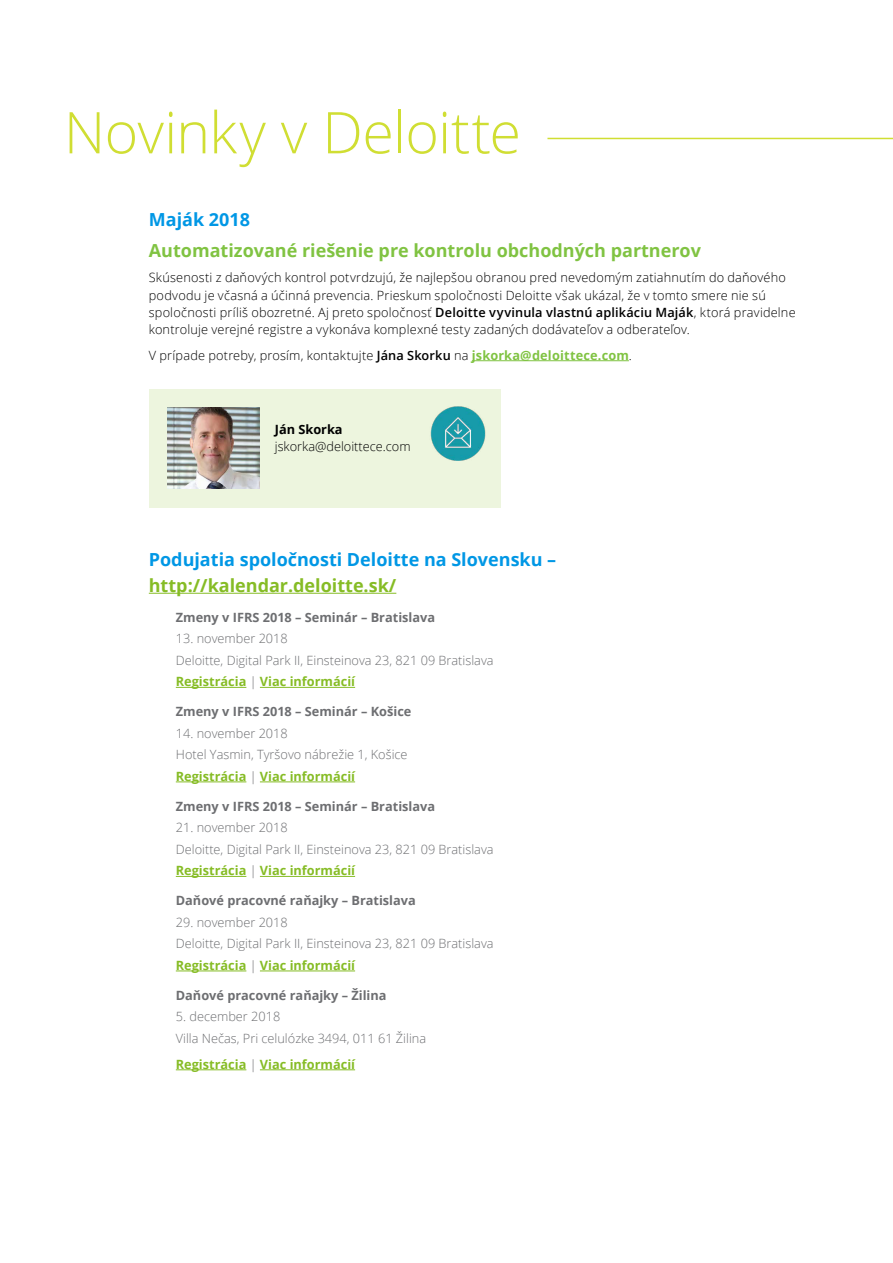
<style>
.page{position:relative;width:893px;height:1263px;background:#fff}
.page>*{position:absolute;margin:0;border:0;box-sizing:border-box;transform-origin:0 0}
.t1{font:300 57.6px "Open Sans";letter-spacing:-.015em;color:#d0de33}
.t2{font:700 18px "Open Sans";color:#80c342}
.t3{font:700 18px "Open Sans";color:#0097e5}
.t4{font:700 18px "Open Sans";color:#86bc25}
.t5{font:300 12.75px/17.2px "Open Sans";letter-spacing:.015em;color:#000}
.t6{font:300 12.75px/21.5px "Open Sans";color:#6d6e71}
.t7{font:700 12.75px "Open Sans";color:#6d6e71}
.t8{font:700 12.75px "Open Sans";color:#86bc25}
.t9{font:700 12.75px "Open Sans";color:#000}
.s1{font-weight:600}
.s2{font-weight:700;color:#80c342}
.s3{font-weight:700;color:#86bc25}
.s4{font-weight:300;color:#6d6e71}
</style>
<div class="page">
<hr style="left:472px;top:360px;width:157px;height:1px;background:#80c342">
<hr style="left:149px;top:593px;width:247px;height:1px;background:#86bc25">
<hr style="left:176px;top:687px;width:70px;height:1px;background:#86bc25">
<hr style="left:260px;top:687px;width:95px;height:1px;background:#86bc25">
<hr style="left:176px;top:781px;width:70px;height:1px;background:#86bc25">
<hr style="left:260px;top:781px;width:95px;height:1px;background:#86bc25">
<hr style="left:176px;top:876px;width:70px;height:1px;background:#86bc25">
<hr style="left:260px;top:876px;width:95px;height:1px;background:#86bc25">
<hr style="left:176px;top:971px;width:70px;height:1px;background:#86bc25">
<hr style="left:260px;top:971px;width:95px;height:1px;background:#86bc25">
<hr style="left:176px;top:1069px;width:70px;height:1px;background:#86bc25">
<hr style="left:260px;top:1069px;width:95px;height:1px;background:#86bc25">
<hr style="left:547px;top:138px;width:346px;height:1px;background:#d0de33">
<div style="left:149px;top:390px;width:352px;height:118px;background:#edf5de"></div>
<img style="left:430px;top:406px;width:56px;height:55px">
<img style="left:168px;top:407px;width:91px;height:82px">
<h1 class="t1" style="left:64px;top:93px;width:459px">Novinky v Deloitte</h1>
<h2 class="t3" style="left:149px;top:207px;width:103px">Maják 2018</h2>
<h2 class="t2" style="left:149px;top:237px;width:554px">Automatizované riešenie pre kontrolu obchodných partnerov</h2>
<p class="t5" style="left:149px;top:269px;width:648px">Skúsenosti z daňových kontrol potvrdzujú, že najlepšou obranou pred nevedomým zatiahnutím do daňového podvodu je včasná a účinná prevencia. Prieskum spoločnosti Deloitte však ukázal, že v tomto smere nie sú spoločnosti príliš obozretné. Aj preto spoločnosť <span class="s1">Deloitte vyvinula vlastnú aplikáciu Maják</span>, ktorá pravidelne kontroluje verejné registre a vykonáva komplexné testy zadaných dodávateľov a odberateľov.</p>
<p class="t5" style="left:149px;top:346px;width:485px">V prípade potreby, prosím, kontaktujte <span class="s1">Jána Skorku</span> na <span class="s2">jskorka@deloittece.com</span>.</p>
<p class="t9" style="left:275px;top:420px;width:69px">Ján Skorka</p>
<p class="t5" style="left:275px;top:437px;width:137px">jskorka@deloittece.com</p>
<h2 class="t3" style="left:149px;top:547px;width:409px">Podujatia spoločnosti Deloitte na Slovensku –</h2>
<h2 class="t4" style="left:149px;top:573px;width:249px">http://kalendar.deloitte.sk/</h2>
<p class="t7" style="left:176px;top:608px;width:261px">Zmeny v IFRS 2018 – Seminár – Bratislava</p>
<p class="t6" style="left:176px;top:628px;width:319px">13. november 2018<br>Deloitte, Digital Park II, Einsteinova 23, 821 09 Bratislava<br><span class="s3">Registrácia</span> | <span class="s3">Viac informácií</span></p>
<p class="t7" style="left:176px;top:703px;width:237px">Zmeny v IFRS 2018 – Seminár – Košice</p>
<p class="t6" style="left:176px;top:722px;width:233px">14. november 2018<br>Hotel Yasmin, Tyršovo nábrežie 1, Košice<br><span class="s3">Registrácia</span> | <span class="s3">Viac informácií</span></p>
<p class="t7" style="left:176px;top:797px;width:261px">Zmeny v IFRS 2018 – Seminár – Bratislava</p>
<p class="t6" style="left:176px;top:817px;width:319px">21. november 2018<br>Deloitte, Digital Park II, Einsteinova 23, 821 09 Bratislava<br><span class="s3">Registrácia</span> | <span class="s3">Viac informácií</span></p>
<p class="t7" style="left:176px;top:892px;width:241px">Daňové pracovné raňajky – Bratislava</p>
<p class="t6" style="left:176px;top:911px;width:319px">29. november 2018<br>Deloitte, Digital Park II, Einsteinova 23, 821 09 Bratislava<br><span class="s3">Registrácia</span> | <span class="s3">Viac informácií</span></p>
<p class="t7" style="left:176px;top:986px;width:212px">Daňové pracovné raňajky – Žilina</p>
<p class="t6" style="left:176px;top:1006px;width:252px">5. december 2018<br>Villa Nečas, Pri celulózke 3494, 011 61 Žilina</p>
<p class="t8" style="left:176px;top:1055px;width:181px">Registrácia <span class="s4">|</span> Viac informácií</p>
</div>
